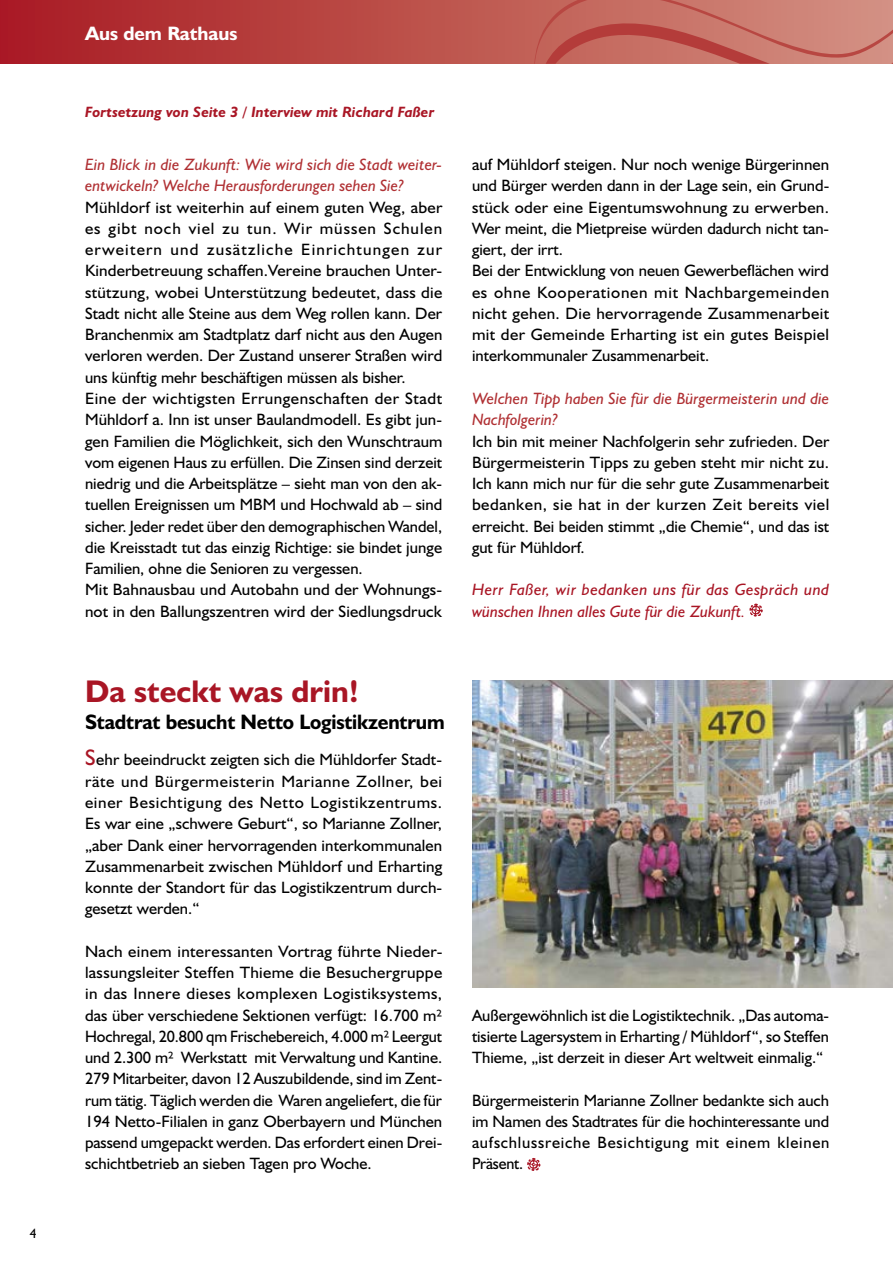
<style>
.page{position:relative;width:893px;height:1263px;background:#fff}
.page>*{position:absolute;margin:0;border:0;box-sizing:border-box;transform-origin:0 0}
.t1{font:700 31.5px "Humanist 521 BT";color:#a91625}
.t2{font:700 21px "Humanist 521 BT";letter-spacing:-.01em;color:#000;scale:.96 1}
.t3{font:700 19.5px "Humanist 521 BT";color:#fff}
.t4{font:16.5px/21.3px "Humanist 521 BT";letter-spacing:.005em;color:#000;text-align:justify}
.t5{font:italic 16.5px/21.3px "Humanist 521 BT";color:#b03033}
.t6{font:italic 16.5px/21.3px "Humanist 521 BT";letter-spacing:.02em;color:#a91625}
.t7{font:italic 700 15px "Humanist 521 BT";letter-spacing:.01em;color:#a91625}
.t8{font:13.5px "Humanist 521 BT";color:#000}
.s1{font-size:22.5px;color:#a91625}
</style>
<div class="page">
<svg style="left:0;top:0;width:534px;height:64px;background:#b53d3c"></svg>
<svg style="left:534px;top:0;width:359px;height:64px;background:#c77167"></svg>
<img style="left:472px;top:680px;width:421px;height:307px">
<svg style="left:527px;top:1158px;width:14px;height:13px"></svg>
<svg style="left:749px;top:604px;width:14px;height:13px"></svg>
<p class="t8" style="left:30px;top:1225px;width:8px">4</p>
<p class="t3" style="left:85px;top:22px;width:154px">Aus dem Rathaus</p>
<p class="t7" style="left:85px;top:102px;width:351px">Fortsetzung von Seite 3 / Interview mit Richard Faßer</p>
<p class="t5" style="left:85px;top:153px;width:359px">Ein Blick in die Zukunft: Wie wird sich die Stadt weiter&shy;entwickeln? Welche Herausforderungen sehen Sie?</p>
<p class="t4" style="left:85px;top:196px;width:359px;text-align:left">Mühldorf ist weiterhin auf einem guten Weg, aber es gibt noch viel zu tun. Wir müssen Schulen erweitern und zusätzliche Einrichtungen zur Kinderbetreuung schaffen.Vereine brauchen Unter&shy;stützung, wobei Unterstützung bedeutet, dass die Stadt nicht alle Steine aus dem Weg rollen kann. Der Branchenmix am Stadtplatz darf nicht aus den Augen verloren werden. Der Zustand unserer Straßen wird uns künftig mehr beschäftigen müssen als bisher.<br>Eine der wichtigsten Errungenschaften der Stadt Mühldorf a. Inn ist unser Baulandmodell. Es gibt jun&shy;gen Familien die Möglichkeit, sich den Wunschtraum vom eigenen Haus zu erfüllen. Die Zinsen sind derzeit niedrig und die Arbeitsplätze – sieht man von den ak&shy;tuellen Ereignissen um MBM und Hochwald ab – sind sicher. Jeder redet über den demographischen Wandel, die Kreisstadt tut das einzig Richtige: sie bindet junge Familien, ohne die Senioren zu vergessen.<br>Mit Bahnausbau und Autobahn und der Wohnungs&shy;not in den Ballungszentren wird der Siedlungsdruck</p>
<h1 class="t1" style="left:85px;top:671px;width:275px">Da steckt was drin!</h1>
<p class="t2" style="left:85px;top:708px;width:376px">Stadtrat besucht Netto Logistikzentrum</p>
<p class="t4" style="left:85px;top:749px;width:359px"><span class="s1">S</span>ehr beeindruckt zeigten sich die Mühldorfer Stadt&shy;räte und Bürgermeisterin Marianne Zollner, bei einer Besichtigung des Netto Logistikzentrums.<br>Es war eine „schwere Geburt“, so Marianne Zollner, „aber Dank einer hervorragenden interkommunalen Zusammenarbeit zwischen Mühldorf und Erharting konnte der Standort für das Logistikzentrum durch&shy;gesetzt werden.“</p>
<p class="t4" style="left:85px;top:940px;width:359px">Nach einem interessanten Vortrag führte Nieder&shy;lassungsleiter Steffen Thieme die Besuchergruppe in das Innere dieses komplexen Logistiksystems, das über verschiedene Sektionen verfügt: 16.700 m²<br>Hochregal, 20.800 qm Frischebereich, 4.000 m² Leergut und 2.300 m² Werkstatt mit Verwaltung und Kantine.<br>279 Mitarbeiter, davon 12 Auszubildende, sind im Zent&shy;rum tätig. Täglich werden die Waren angeliefert, die für 194 Netto-Filialen in ganz Oberbayern und München passend umgepackt werden. Das erfordert einen Drei&shy;schichtbetrieb an sieben Tagen pro Woche.</p>
<p class="t4" style="left:472px;top:153px;width:359px;text-align:left">auf Mühldorf steigen. Nur noch wenige Bürgerinnen und Bürger werden dann in der Lage sein, ein Grund&shy;stück oder eine Eigentumswohnung zu erwerben.<br>Wer meint, die Mietpreise würden dadurch nicht tan&shy;giert, der irrt.<br>Bei der Entwicklung von neuen Gewerbeflächen wird es ohne Kooperationen mit Nachbargemeinden nicht gehen. Die hervorragende Zusammenarbeit mit der Gemeinde Erharting ist ein gutes Beispiel interkommunaler Zusammenarbeit.</p>
<p class="t5" style="left:472px;top:387px;width:359px">Welchen Tipp haben Sie für die Bürgermeisterin und die<br>Nachfolgerin?</p>
<p class="t4" style="left:472px;top:430px;width:359px">Ich bin mit meiner Nachfolgerin sehr zufrieden. Der Bürgermeisterin Tipps zu geben steht mir nicht zu.<br>Ich kann mich nur für die sehr gute Zusammenarbeit bedanken, sie hat in der kurzen Zeit bereits viel erreicht. Bei beiden stimmt „die Chemie“, und das ist gut für Mühldorf.</p>
<p class="t6" style="left:472px;top:579px;width:358px">Herr Faßer, wir bedanken uns für das Gespräch und wünschen Ihnen alles Gute für die Zukunft.</p>
<p class="t4" style="left:472px;top:1004px;width:359px">Außergewöhnlich ist die Logistiktechnik. „Das automa&shy;tisierte Lagersystem in Erharting / Mühldorf“, so Steffen Thieme, „ist derzeit in dieser Art weltweit einmalig.“</p>
<p class="t4" style="left:472px;top:1089px;width:359px">Bürgermeisterin Marianne Zollner bedankte sich auch im Namen des Stadtrates für die hochinteressante und aufschlussreiche Besichtigung mit einem kleinen Präsent.</p>
</div>
